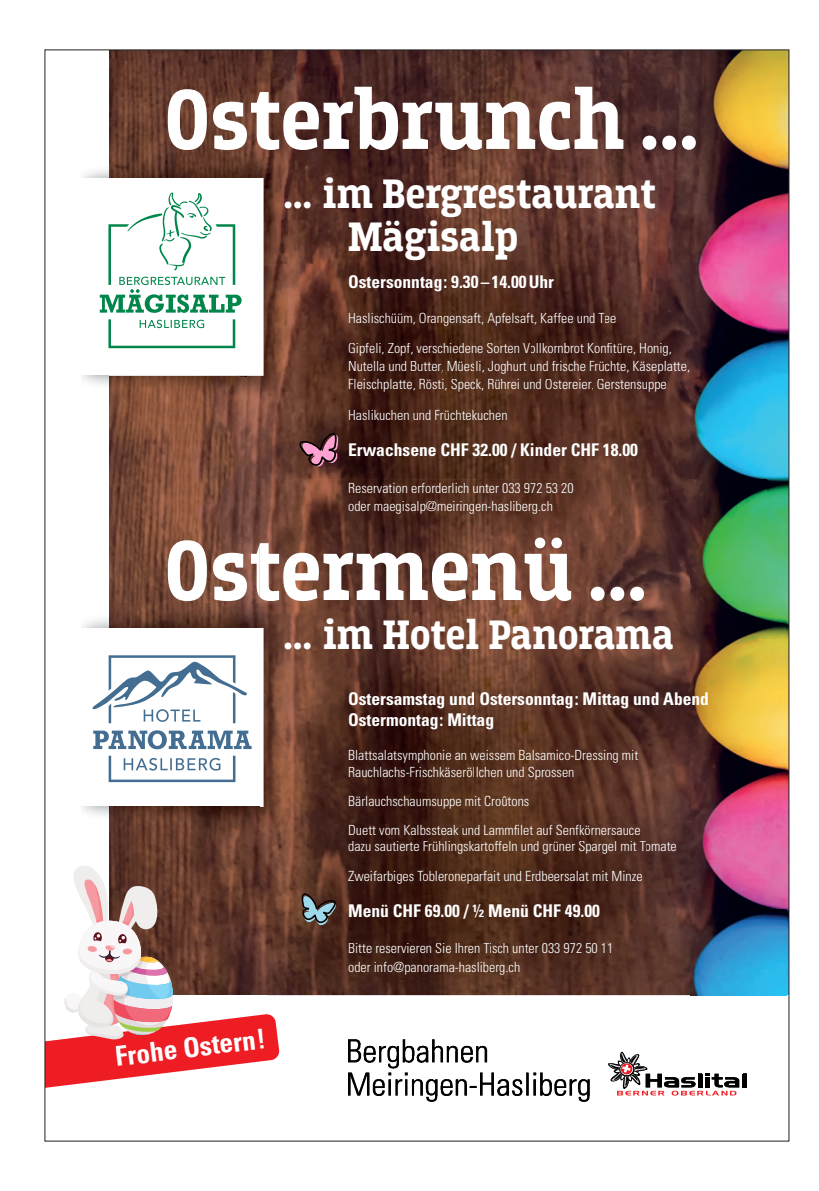
<style>
.page{position:relative;width:819px;height:1191px;background:#fff}
.page>*{position:absolute;margin:0;border:0;box-sizing:border-box;transform-origin:0 0}
.t1{font:700 88.9px "Breakers Slab";color:#fff}
.t2{font:700 43.05px "Breakers Slab";color:#fff}
.t3{font:700 condensed 27.3px "Univers LT Std";color:#fff}
.t4{font:700 condensed 17.5px "Univers LT Std";color:#fff}
.t5{font:300 condensed 14px "Univers LT Std";color:#fff}
</style>
<div class="page">
<img style="left:109px;top:52px;width:678px;height:943px">
<div style="left:81px;top:628px;width:182px;height:178px;background:#fff"></div>
<svg style="left:92px;top:655px;width:159px;height:128px"></svg>
<div style="left:81px;top:178px;width:182px;height:198px;background:#fff"></div>
<svg style="left:301px;top:893px;width:35px;height:18px"></svg>
<svg style="left:299px;top:432px;width:39px;height:21px"></svg>
<svg style="left:47px;top:859px;width:233px;height:229px"></svg>
<div style="left:123px;top:948px;width:9px;height:6px;background:#f69aa2;border-radius:50%"></div>
<img style="left:168px;top:87px;width:455px;height:63px">
<img style="left:83px;top:153px;width:177px;height:24px">
<img style="left:287px;top:194px;width:479px;height:70px">
<img style="left:287px;top:221px;width:230px;height:40px">
<img style="left:441px;top:185px;width:34px;height:32px">
<img style="left:383px;top:179px;width:58px;height:29px">
<img style="left:260px;top:153px;width:27px;height:248px">
<img style="left:284px;top:177px;width:89px;height:31px">
<img style="left:642px;top:135px;width:54px;height:15px">
<img style="left:479px;top:180px;width:176px;height:28px">
<svg style="left:475px;top:185px;width:3px;height:9px"></svg>
<img style="left:475px;top:194px;width:3px;height:23px">
<svg style="left:81px;top:192px;width:166px;height:184px"></svg>
<img style="left:81px;top:376px;width:179px;height:25px">
<img style="left:267px;top:453px;width:208px;height:84px">
<img style="left:349px;top:443px;width:126px;height:15px">
<img style="left:349px;top:410px;width:126px;height:10px">
<img style="left:349px;top:379px;width:126px;height:13px">
<img style="left:441px;top:361px;width:34px;height:13px">
<img style="left:349px;top:361px;width:92px;height:10px">
<img style="left:349px;top:343px;width:126px;height:13px">
<img style="left:349px;top:312px;width:126px;height:13px">
<img style="left:452px;top:275px;width:23px;height:13px">
<svg style="left:444px;top:279px;width:3px;height:9px"></svg>
<img style="left:349px;top:274px;width:92px;height:17px">
<img style="left:475px;top:264px;width:291px;height:329px">
<svg style="left:604px;top:315px;width:11px;height:7px"></svg>
<img style="left:529px;top:275px;width:24px;height:13px">
<img style="left:492px;top:275px;width:34px;height:13px">
<svg style="left:475px;top:275px;width:14px;height:13px"></svg>
<img style="left:168px;top:537px;width:403px;height:64px">
<img style="left:82px;top:603px;width:178px;height:24px">
<img style="left:287px;top:612px;width:499px;height:82px">
<img style="left:287px;top:618px;width:223px;height:32px">
<img style="left:260px;top:603px;width:27px;height:228px">
<img style="left:348px;top:501px;width:204px;height:13px">
<img style="left:349px;top:692px;width:223px;height:17px">
<img style="left:349px;top:482px;width:224px;height:10px">
<img style="left:591px;top:587px;width:53px;height:14px">
<img style="left:511px;top:626px;width:162px;height:24px">
<img style="left:575px;top:692px;width:115px;height:2px">
<svg style="left:690px;top:692px;width:17px;height:2px"></svg>
<img style="left:81px;top:807px;width:179px;height:24px">
<img style="left:267px;top:899px;width:208px;height:10px">
<img style="left:349px;top:904px;width:126px;height:7px">
<img style="left:348px;top:870px;width:127px;height:13px">
<svg style="left:423px;top:870px;width:1px;height:13px"></svg>
<img style="left:348px;top:841px;width:127px;height:13px">
<img style="left:349px;top:824px;width:126px;height:10px">
<img style="left:349px;top:795px;width:126px;height:13px">
<img style="left:349px;top:766px;width:126px;height:13px">
<img style="left:349px;top:750px;width:126px;height:13px">
<img style="left:440px;top:713px;width:35px;height:17px">
<img style="left:349px;top:713px;width:88px;height:17px">
<img style="left:475px;top:694px;width:311px;height:301px">
<img style="left:645px;top:842px;width:31px;height:9px">
<img style="left:690px;top:694px;width:17px;height:15px">
<img style="left:267px;top:911px;width:208px;height:84px">
<img style="left:348px;top:961px;width:171px;height:13px">
<img style="left:349px;top:943px;width:262px;height:10px">
<svg style="left:348px;top:1039px;width:241px;height:62px"></svg>
<hr style="left:742px;top:1073px;width:4px;height:14px;background:#000">
<svg style="left:608px;top:1051px;width:131px;height:44px"></svg>
<p class="t1" style="left:164px;top:66px;width:539px">Osterbrunch…</p>
<p class="t2" style="left:282px;top:168px;width:375px">… im Bergrestaurant</p>
<p class="t2" style="left:348px;top:211px;width:171px">Mägisalp</p>
<p class="t4" style="left:348px;top:273px;width:207px">Ostersonntag: 9.30 –14.00Uhr</p>
<p class="t5" style="left:348px;top:311px;width:269px">Haslischüüm, Orangensaft, Apfelsaft, Kaffee und Tee</p>
<p class="t5" style="left:348px;top:341px;width:325px">Gipfeli, Zopf, verschiedene Sorten Vollkornbrot Konfitüre, Honig,</p>
<p class="t5" style="left:348px;top:360px;width:343px">Nutella und Butter, Müesli, Joghurt und frische Früchte, Käseplatte,</p>
<p class="t5" style="left:348px;top:378px;width:320px">Fleischplatte, Rösti, Speck, Rührei und Ostereier, Gerstensuppe</p>
<p class="t5" style="left:348px;top:408px;width:161px">Haslikuchen und Früchtekuchen</p>
<p class="t4" style="left:348px;top:442px;width:291px">Erwachsene CHF 32.00 / Kinder CHF 18.00</p>
<p class="t5" style="left:348px;top:481px;width:227px">Reservation erforderlich unter 033 972 53 20</p>
<p class="t5" style="left:348px;top:499px;width:206px">oder maegisalp@meiringen-hasliberg.ch</p>
<p class="t1" style="left:164px;top:517px;width:488px">Ostermenü…</p>
<p class="t2" style="left:282px;top:609px;width:393px">… im Hotel Panorama</p>
<p class="t4" style="left:348px;top:690px;width:362px">Ostersamstag und Ostersonntag: Mittag und Abend</p>
<p class="t4" style="left:348px;top:711px;width:147px">Ostermontag: Mittag</p>
<p class="t5" style="left:348px;top:748px;width:292px">Blattsalatsymphonie an weissem Balsamico-Dressing mit</p>
<p class="t5" style="left:348px;top:765px;width:228px">Rauchlachs-Frischkäseröllchen und Sprossen</p>
<p class="t5" style="left:348px;top:794px;width:183px">Bärlauchschaumsuppe mit Croûtons</p>
<p class="t5" style="left:348px;top:823px;width:294px">Duett vom Kalbssteak und Lammfilet auf Senfkörnersauce</p>
<p class="t5" style="left:348px;top:839px;width:330px">dazu sautierte Frühlingskartoffeln und grüner Spargel mit Tomate</p>
<p class="t5" style="left:348px;top:869px;width:296px">Zweifarbiges Tobleroneparfait und Erdbeersalat mit Minze</p>
<p class="t4" style="left:348px;top:902px;width:253px">Menü CHF 69.00 / ½ Menü CHF 49.00</p>
<p class="t5" style="left:348px;top:941px;width:267px">Bitte reservieren Sie Ihren Tisch unter 033 972 50 11</p>
<p class="t3" style="left:114px;top:1043px;width:153px;rotate:-7deg">Frohe Ostern!</p>
<p class="t5" style="left:348px;top:960px;width:174px">oder info@panorama-hasliberg.ch</p>
</div>
